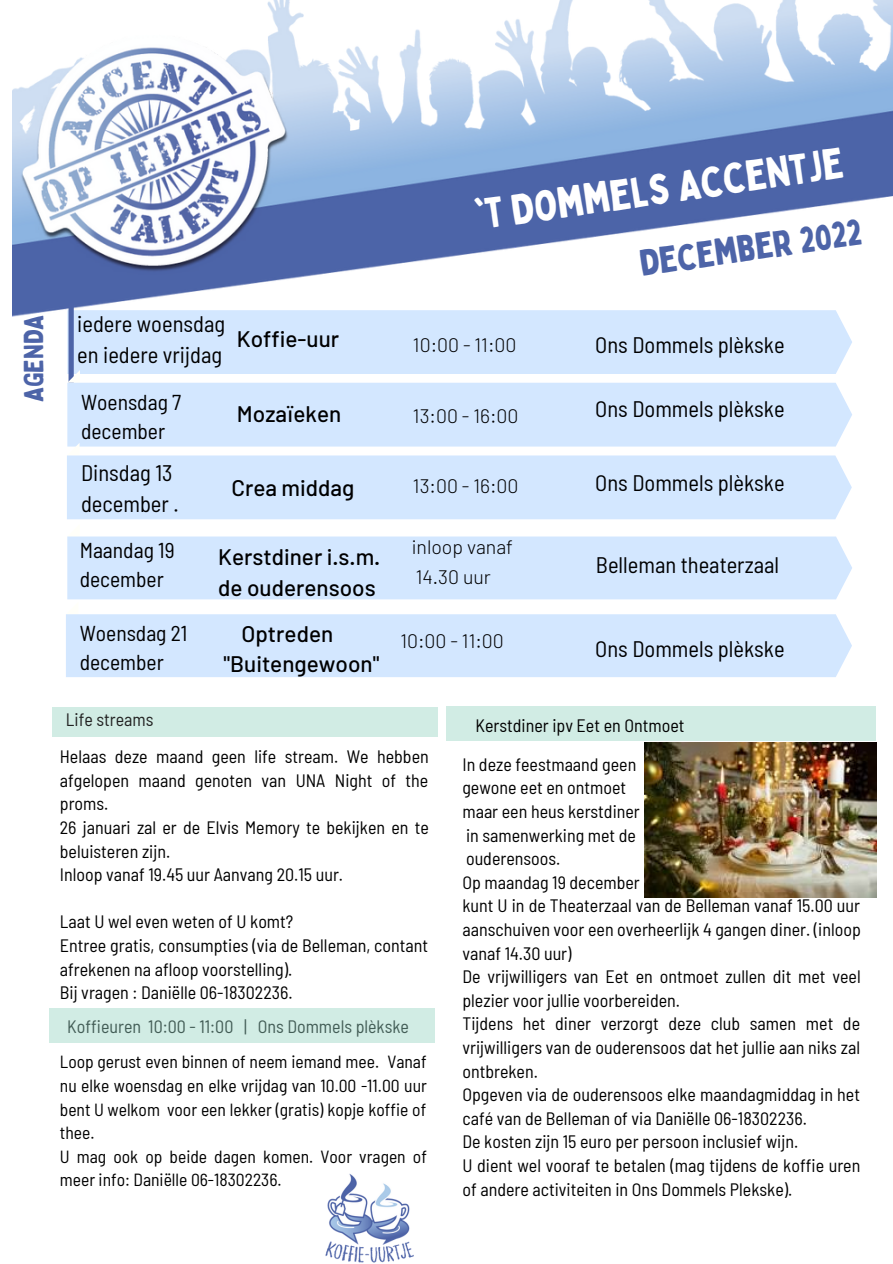
<style>
.page{position:relative;width:893px;height:1264px;background:#fff}
.page>*{position:absolute;margin:0;border:0;box-sizing:border-box;transform-origin:0 0}
.t1{font:42px "Bobby Jones";color:#fff}
.t2{font:36px "Bobby Jones";color:#4d64a8}
.t3{font:27px "Bobby Jones";color:#4d64a8}
.t4{font:semi-condensed 22.5px/30.3px "Barlow";color:#000}
.t5{font:500 22.5px/30.3px "Barlow";color:#000}
.t6{font:semi-condensed 21.6px/29.1px "Barlow";color:#000}
.t7{font:300 19.5px/30.3px "Barlow";color:#000}
.t8{font:semi-condensed 18px/23.5px "Barlow";color:#000}
.t9{font:semi-condensed 18px "Barlow";color:#222}
.t10{font:semi-condensed 17.55px/23.5px "Barlow";color:#000}
</style>
<div class="page">
<div style="left:80px;top:319px;width:772px;height:55px;background:#d3e7ff"></div>
<img style="left:12px;top:0;width:880px;height:319px">
<div style="left:446px;top:706px;width:429px;height:34px;background:#d1ece4"></div>
<img style="left:325px;top:1173px;width:89px;height:89px">
<svg style="left:67px;top:297px;width:13px;height:86px"></svg>
<div style="left:67px;top:383px;width:785px;height:63px;background:#d3e7ff"></div>
<svg style="left:67px;top:443px;width:13px;height:4px"></svg>
<div style="left:67px;top:455px;width:784px;height:64px;background:#d3e7ff"></div>
<div style="left:67px;top:536px;width:785px;height:63px;background:#d3e7ff"></div>
<div style="left:52px;top:707px;width:385px;height:29px;background:#d1ece4"></div>
<div style="left:66px;top:614px;width:786px;height:63px;background:#d3e7ff"></div>
<div style="left:49px;top:1008px;width:386px;height:35px;background:#d1ece4"></div>
<img style="left:644px;top:743px;width:232px;height:154px">
<h3 class="t3" style="left:17px;top:402px;width:89px;rotate:-90deg">AGENDA</h3>
<h1 class="t1" style="left:471px;top:189px;width:373px;rotate:-8deg">'t Dommels Accentje</h1>
<h2 class="t2" style="left:636px;top:240px;width:225px;rotate:-8deg">december 2022</h2>
<p class="t4" style="left:77px;top:308px;width:149px">iedere woensdag en iedere vrijdag</p>
<p class="t5" style="left:237px;top:323px;width:104px">Koffie-uur</p>
<p class="t7" style="left:413px;top:329px;width:105px">10:00 - 11:00</p>
<p class="t4" style="left:595px;top:329px;width:191px">Ons Dommels plèkske</p>
<p class="t6" style="left:81px;top:387px;width:102px">Woensdag 7 december</p>
<p class="t4" style="left:81px;top:457px;width:99px">Dinsdag 13 december .</p>
<p class="t5" style="left:237px;top:398px;width:106px">Mozaïeken</p>
<p class="t4" style="left:595px;top:392px;width:191px">Ons Dommels plèkske</p>
<p class="t7" style="left:413px;top:400px;width:107px">13:00 - 16:00</p>
<p class="t5" style="left:231px;top:472px;width:124px">Crea middag</p>
<p class="t7" style="left:413px;top:470px;width:107px">13:00 - 16:00</p>
<p class="t4" style="left:595px;top:467px;width:191px">Ons Dommels plèkske</p>
<p class="t6" style="left:80px;top:534px;width:96px">Maandag 19 december</p>
<p class="t5" style="left:218px;top:541px;width:164px">Kerstdiner i.s.m. de ouderensoos</p>
<p class="t6" style="left:80px;top:617px;width:109px">Woensdag 21 december</p>
<p class="t5" style="left:223px;top:617px;width:157px;text-indent:18px">Optreden "Buitengewoon"</p>
<p class="t9" style="left:66px;top:708px;width:89px">Life streams</p>
<p class="t7" style="left:412px;top:530px;width:103px">inloop vanaf<br>14.30 uur</p>
<p class="t7" style="left:400px;top:624px;width:105px">10:00 - 11:00</p>
<p class="t4" style="left:596px;top:548px;width:185px">Belleman theaterzaal</p>
<p class="t4" style="left:595px;top:632px;width:191px">Ons Dommels plèkske</p>
<p class="t8" style="left:475px;top:712px;width:210px">Kerstdiner ipv Eet en Ontmoet</p>
<p class="t8" style="left:60px;top:744px;width:370px">Helaas deze maand geen life stream. We hebben afgelopen maand genoten van UNA Night of the proms.<br>26 januari zal er de Elvis Memory te bekijken en te beluisteren zijn.<br>Inloop vanaf 19.45 uur Aanvang 20.15 uur.</p>
<p class="t8" style="left:60px;top:909px;width:370px">Laat U wel even weten of U komt?<br>Entree gratis, consumpties (via de Belleman, contant afrekenen na afloop voorstelling).<br>Bij vragen : Daniëlle 06-18302236.</p>
<p class="t9" style="left:67px;top:1015px;width:343px">Koffieuren 10:00 - 11:00 | Ons Dommels plèkske</p>
<p class="t10" style="left:60px;top:1049px;width:368px">Loop gerust even binnen of neem iemand mee. Vanaf nu elke woensdag en elke vrijdag van 10.00 -11.00 uur bent U welkom voor een lekker (gratis) kopje koffie of thee.<br>U mag ook op beide dagen komen. Voor vragen of meer info: Daniëlle 06-18302236.</p>
<p class="t8" style="left:462px;top:751px;width:400px">In deze feestmaand geen<br>gewone eet en ontmoet<br>maar een heus kerstdiner<br>in samenwerking met de<br>ouderensoos.<br>Op maandag 19 december<br>kunt U in de Theaterzaal van de Belleman vanaf 15.00 uur aanschuiven voor een overheerlijk 4 gangen diner. (inloop vanaf 14.30 uur)<br>De vrijwilligers van Eet en ontmoet zullen dit met veel plezier voor jullie voorbereiden.<br>Tijdens het diner verzorgt deze club samen met de vrijwilligers van de ouderensoos dat het jullie aan niks zal ontbreken.<br>Opgeven via de ouderensoos elke maandagmiddag in het café van de Belleman of via Daniëlle 06-18302236.<br>De kosten zijn 15 euro per persoon inclusief wijn.<br>U dient wel vooraf te betalen (mag tijdens de koffie uren of andere activiteiten in Ons Dommels Plekske).</p>
</div>
